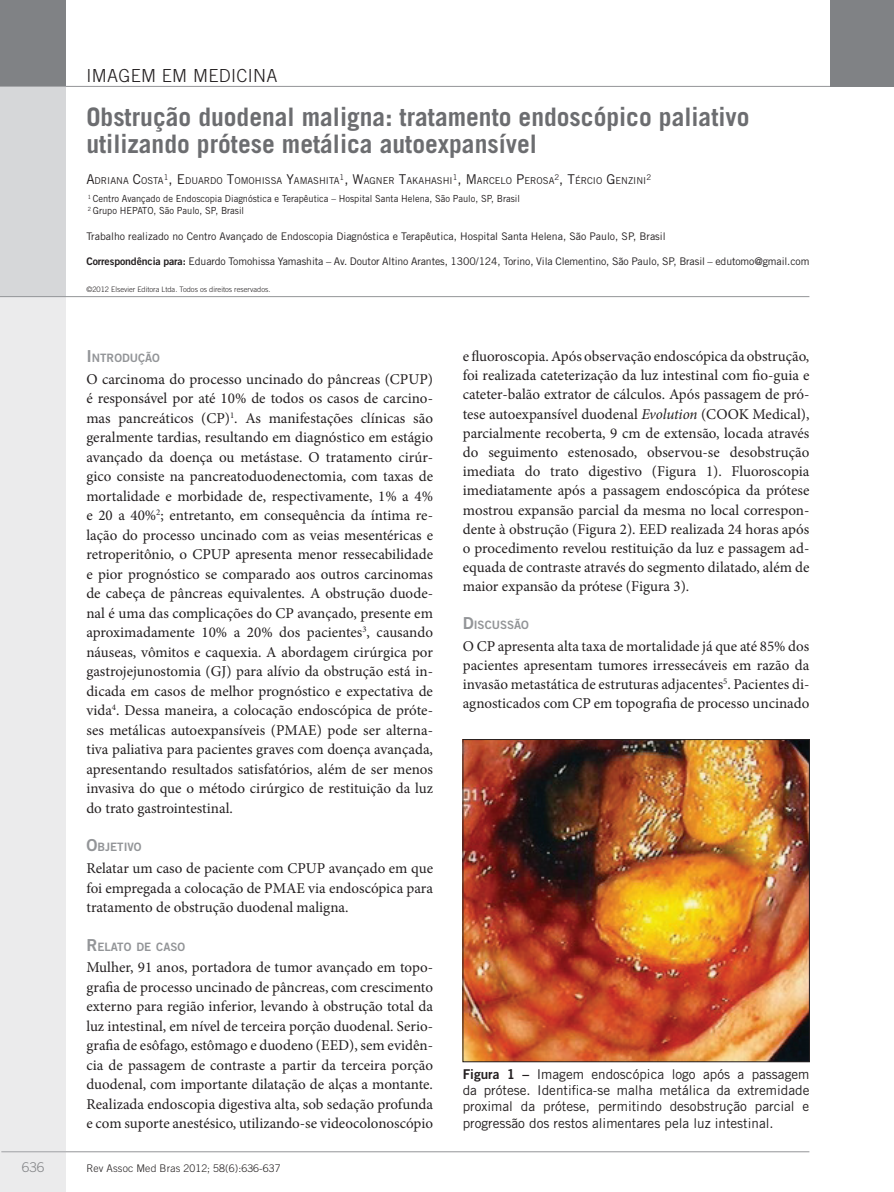
<style>
.page{position:relative;width:894px;height:1192px;background:#fff}
.page>*{position:absolute;margin:0;border:0;box-sizing:border-box;transform-origin:0 0}
._01_Titulo_Artigo{font:700 25.5px/27px "Trade Gothic LT Std";color:#6c6d70}
.t1{font:300 18px "Trade Gothic LT Std";letter-spacing:.02em;color:#231f20}
._06_Texto_sem_Paragr{font:15px/19.5px "Minion Pro";color:#231f20;text-align:justify}
.Legenda_Figuras{font:13.5px/16.2px "Trade Gothic LT Std";color:#231f20;text-align:justify}
.t2{font:300 13.5px "Trade Gothic LT Std";color:#6c6d70}
._10_Sub_01{font:11.55px "Trade Gothic LT Std Bd 2";color:#939598}
.trabalho_e_correspon{font:10.5px "Trade Gothic LT Std";letter-spacing:-.01em;color:#231f20}
.t3{font:300 10.5px "Trade Gothic LT Std";letter-spacing:.01em;color:#231f20}
._03_Titulacao{font:9.75px "Trade Gothic LT Std";color:#231f20;scale:.95 1}
._02_Autores{font:9.45px "Trade Gothic LT Std";color:#231f20}
._02_Autores-2{font:7.8px "Trade Gothic LT Std";color:#231f20}
._04_Lateral{font:300 7.5px "Trade Gothic LT Std";color:#231f20}
.s1{font-size:13.5px}
.s2{font-family:"Trade Gothic LT Std Bd 2"}
.s3{font-size:16.5px}
.s4{font-style:italic}
</style>
<div class="page">
<hr style="left:0;top:86px;width:894px;height:1px;background:#939598">
<hr style="left:1px;top:1151px;width:808px;height:1px;background:#939598">
<div style="left:0;top:0;width:65px;height:86px;background:#808285"></div>
<div style="left:830px;top:0;width:64px;height:86px;background:#808285"></div>
<div style="left:0;top:297px;width:65px;height:895px;background:#ebebec"></div>
<div style="left:0;top:86px;width:65px;height:211px;background:#d6d7d9"></div>
<hr style="left:0;top:296px;width:809px;height:1px;background:#939598">
<img style="left:464px;top:741px;width:344px;height:319px">
<div style="left:462px;top:739px;width:348px;height:323px;border:1px solid #231f20"></div>
<p class="t2" style="left:22px;top:1159px;width:24px">636</p>
<p class="t1" style="left:86px;top:65px;width:193px">IMAGEM EM MEDICINA</p>
<p class="_01_Titulo_Artigo" style="left:86px;top:103px;width:665px">Obstrução duodenal maligna: tratamento endoscópico paliativo utilizando prótese metálica autoexpansível</p>
<p class="_02_Autores" style="left:86px;top:175px;width:561px"><span class="s1">A</span>DRIANA <span class="s1">C</span>OSTA<sup>1</sup><span class="s1">, E</span>DUARDO <span class="s1">T</span>OMOHISSA <span class="s1">Y</span>AMASHITA<sup>1</sup><span class="s1">, W</span>AGNER <span class="s1">T</span>AKAHASHI<sup>1</sup><span class="s1">, M</span> ARCELO <span class="s1">P</span>EROSA<sup>2</sup><span class="s1">, T</span>ÉRCIO <span class="s1">G</span> ENZINI</p>
<p class="_02_Autores-2" style="left:646px;top:172px;width:6px">2</p>
<p class="_03_Titulacao" style="left:88px;top:193px;width:456px"><sup>1</sup> Centro Avançado de Endoscopia Diagnóstica e Terapêutica – Hospital Santa Helena, São Paulo, SP, Brasil</p>
<p class="_03_Titulacao" style="left:88px;top:205px;width:166px"><sup>2</sup> Grupo HEPATO, São Paulo, SP, Brasil</p>
<p class="trabalho_e_correspon" style="left:86px;top:230px;width:581px">Trabalho realizado no Centro Avançado de Endoscopia Diagnóstica e Terapêutica, Hospital Santa Helena, São Paulo, SP, Brasil</p>
<p class="trabalho_e_correspon" style="left:86px;top:255px;width:724px"><span class="s2">Correspondência para:</span> Eduardo Tomohissa Yamashita – Av. Doutor Altino Arantes, 1300/124, Torino, Vila Clementino, São Paulo, SP, Brasil – edutomo@gmail.com</p>
<p class="_04_Lateral" style="left:86px;top:285px;width:186px">©2012 Elsevier Editora Ltda. Todos os direitos reservados.</p>
<p class="_10_Sub_01" style="left:86px;top:351px;width:75px"><span class="s3">I</span>NTRODUÇÃO</p>
<p class="_06_Texto_sem_Paragr" style="left:86px;top:369px;width:348px">O carcinoma do processo uncinado do pâncreas (CPUP) é responsável por até 10% de todos os casos de carcino&shy;mas pancreáticos (CP)<sup>1</sup>. As manifestações clínicas são geralmente tardias, resultando em diagnóstico em estágio avançado da doença ou metástase. O tratamento cirúr&shy;gico consiste na pancreatoduodenectomia, com taxas de mortalidade e morbidade de, respectivamente, 1% a 4% e 20 a 40%<sup>2</sup>; entretanto, em consequência da íntima re&shy;lação do processo uncinado com as veias mesentéricas e retroperitônio, o CPUP apresenta menor ressecabilidade e pior prognóstico se comparado aos outros carcinomas de cabeça de pâncreas equivalentes. A obstrução duode&shy;nal é uma das complicações do CP avançado, presente em aproximadamente 10% a 20% dos pacientes<sup>3</sup>, causando náuseas, vômitos e caquexia. A abordagem cirúrgica por gastrojejunostomia (GJ) para alívio da obstrução está in&shy;dicada em casos de melhor prognóstico e expectativa de vida<sup>4</sup>. Dessa maneira, a colocação endoscópica de próte&shy;ses metálicas autoexpansíveis (PMAE) pode ser alterna&shy;tiva paliativa para pacientes graves com doença avançada, apresentando resultados satisfatórios, além de ser menos invasiva do que o método cirúrgico de restituição da luz do trato gastrointestinal.</p>
<p class="_10_Sub_01" style="left:86px;top:840px;width:57px"><span class="s3">O</span>BJETIVO</p>
<p class="_06_Texto_sem_Paragr" style="left:86px;top:858px;width:348px">Relatar um caso de paciente com CPUP avançado em que foi empregada a colocação de PMAE via endoscópica para tratamento de obstrução duodenal maligna.</p>
<p class="_10_Sub_01" style="left:86px;top:939px;width:100px"><span class="s3">R</span> ELATO DE CASO</p>
<p class="_06_Texto_sem_Paragr" style="left:86px;top:958px;width:348px">Mulher, 91 anos, portadora de tumor avançado em topo&shy;grafia de processo uncinado de pâncreas, com crescimento externo para região inferior, levando à obstrução total da luz intestinal, em nível de terceira porção duodenal. Serio&shy;grafia de esôfago, estômago e duodeno (EED), sem evidên&shy;cia de passagem de contraste a partir da terceira porção duodenal, com importante dilatação de alças a montante.<br>Realizada endoscopia digestiva alta, sob sedação profunda e com suporte anestésico, utilizando-se videocolonoscópio</p>
<p class="t3" style="left:86px;top:1162px;width:196px">Rev Assoc Med Bras 2012; 58(6):636-637</p>
<p class="_06_Texto_sem_Paragr" style="left:463px;top:346px;width:348px">e fluoroscopia. Após observação endoscópica da obstrução, foi realizada cateterização da luz intestinal com fio-guia e cateter-balão extrator de cálculos. Após passagem de pró&shy;tese autoexpansível duodenal <span class="s4">Evolution</span> (COOK Medical), parcialmente recoberta, 9 cm de extensão, locada através do seguimento estenosado, observou-se desobstrução imediata do trato digestivo (Figura 1). Fluoroscopia imediatamente após a passagem endoscópica da prótese mostrou expansão parcial da mesma no local correspon&shy;dente à obstrução (Figura 2). EED realizada 24 horas após o procedimento revelou restituição da luz e passagem ad&shy;equada de contraste através do segmento dilatado, além de maior expansão da prótese (Figura 3).</p>
<p class="_10_Sub_01" style="left:463px;top:618px;width:68px"><span class="s3">D</span>I SCUSSÃO</p>
<p class="_06_Texto_sem_Paragr" style="left:463px;top:636px;width:348px">O CP apresenta alta taxa de mortalidade já que até 85% dos pacientes apresentam tumores irressecáveis em razão da invasão metastática de estruturas adjacentes<sup>5</sup>. Pacientes di&shy;agnosticados com CP em topografia de processo uncinado</p>
<p class="Legenda_Figuras" style="left:463px;top:1066px;width:348px"><span class="s2">Figura 1 –</span> Imagem endoscópica logo após a passagem da prótese. Identifica-se malha metálica da extremidade proximal da prótese, permitindo desobstrução parcial e progressão dos restos alimentares pela luz intestinal.</p>
</div>
